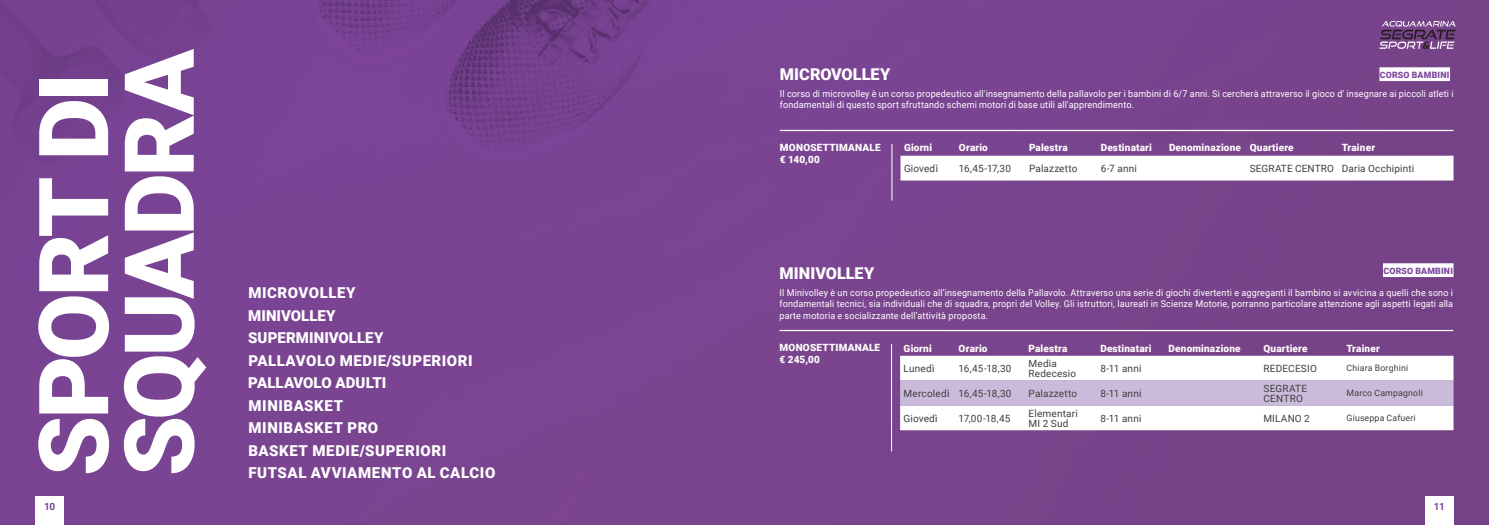
<style>
.page{position:relative;width:1489px;height:525px;background:#fff}
.page>*{position:absolute;margin:0;border:0;box-sizing:border-box;transform-origin:0 0}
.t1{font:900 96.88px/85.5px "Roboto";letter-spacing:-.035em;color:#fff}
.t2{font:900 16.25px "Roboto";color:#fff}
.t3{font:900 15px/22.5px "Roboto";letter-spacing:.035em;color:#fff}
.t4{font:10px/10px "Roboto";letter-spacing:.015em;color:#3e3e3f}
.t5{font:900 10px/12px "Roboto";letter-spacing:.015em;color:#fff}
.t6{font:700 10px "Roboto";color:#7d469b}
.t7{font:9.38px/11.2px "Roboto";letter-spacing:.02em;color:#fff;scale:.96 1}
.t8{font:8.75px "Roboto";letter-spacing:.02em;color:#3e3e3f}
.t9{font:900 8.75px "Roboto";letter-spacing:.025em;color:#7d469b}
</style>
<div class="page">
<img style="left:0;top:0;width:1488px;height:524px">
<svg style="left:1379px;top:21px;width:76px;height:28px;background:#7f5b8b"></svg>
<div style="left:35px;top:496px;width:29px;height:28px;background:#fff"></div>
<div style="left:1424px;top:496px;width:29px;height:28px;background:#fff"></div>
<svg style="left:900px;top:156px;width:553px;height:24px"></svg>
<hr style="left:891px;top:144px;width:1px;height:56px;background:#fff">
<hr style="left:780px;top:130px;width:673px;height:1px;background:#fff">
<div style="left:1379px;top:67px;width:70px;height:14px;background:#fff"></div>
<svg style="left:900px;top:355px;width:553px;height:75px"></svg>
<div style="left:900px;top:380px;width:553px;height:25px;background:#cbbbda"></div>
<hr style="left:891px;top:344px;width:1px;height:107px;background:#fff">
<hr style="left:779px;top:330px;width:673px;height:1px;background:#fff">
<div style="left:1382px;top:263px;width:71px;height:14px;background:#fff"></div>
<h1 class="t1" style="left:27px;top:476px;width:428px;rotate:-90deg">SPORT DI<br>SQUADRA</h1>
<h3 class="t3" style="left:248px;top:281px;width:249px">MICROVOLLEY<br>MINIVOLLEY<br>SUPERMINIVOLLEY<br>PALLAVOLO MEDIE/SUPERIORI<br>PALLAVOLO ADULTI<br>MINIBASKET<br>MINIBASKET PRO<br>BASKET MEDIE/SUPERIORI<br>FUTSAL AVVIAMENTO AL CALCIO</h3>
<h2 class="t2" style="left:780px;top:63px;width:112px">MICROVOLLEY</h2>
<p class="t7" style="left:780px;top:87px;width:703px">Il corso di microvolley è un corso propedeutico all'insegnamento della pallavolo per i bambini di 6/7 anni. Si cercherà attraverso il gioco d' insegnare ai piccoli atleti i fondamentali di questo sport sfruttando schemi motori di base utili all'apprendimento.</p>
<p class="t5" style="left:780px;top:141px;width:102px">MONOSETTIMANALE € 140,00</p>
<p class="t9" style="left:1379px;top:68px;width:71px">CORSO BAMBINI</p>
<p class="t5" style="left:904px;top:141px;width:30px">Giorni</p>
<p class="t5" style="left:958px;top:141px;width:30px">Orario</p>
<p class="t5" style="left:1028px;top:141px;width:40px">Palestra</p>
<p class="t5" style="left:1100px;top:141px;width:53px">Destinatari</p>
<p class="t5" style="left:1168px;top:141px;width:126px">Denominazione Quartiere</p>
<p class="t5" style="left:1341px;top:141px;width:35px">Trainer</p>
<p class="t4" style="left:904px;top:163px;width:36px">Giovedì</p>
<p class="t4" style="left:958px;top:163px;width:53px">16,45-17,30</p>
<p class="t4" style="left:1028px;top:163px;width:50px">Palazzetto</p>
<p class="t4" style="left:1100px;top:163px;width:37px">6-7 anni</p>
<p class="t4" style="left:1249px;top:163px;width:166px">SEGRATE CENTRO Daria Occhipinti</p>
<p class="t9" style="left:1383px;top:264px;width:71px">CORSO BAMBINI</p>
<h2 class="t2" style="left:779px;top:262px;width:96px">MINIVOLLEY</h2>
<p class="t7" style="left:779px;top:287px;width:703px;text-align:justify">Il Minivolley è un corso propedeutico all’insegnamento della Pallavolo. Attraverso una serie di giochi divertenti e aggreganti il bambino si avvicina a quelli che sono i fondamentali tecnici, sia individuali che di squadra, propri del Volley. Gli istruttori, laureati in Scienze Motorie, porranno particolare attenzione agli aspetti legati alla parte motoria e socializzante dell’attività proposta.</p>
<p class="t5" style="left:779px;top:341px;width:102px">MONOSETTIMANALE € 245,00</p>
<p class="t5" style="left:903px;top:341px;width:30px">Giorni</p>
<p class="t5" style="left:958px;top:341px;width:30px">Orario</p>
<p class="t5" style="left:1028px;top:341px;width:40px">Palestra</p>
<p class="t5" style="left:1100px;top:341px;width:53px">Destinatari</p>
<p class="t5" style="left:1168px;top:341px;width:73px">Denominazione</p>
<p class="t5" style="left:1263px;top:341px;width:46px">Quartiere</p>
<p class="t5" style="left:1346px;top:341px;width:35px">Trainer</p>
<p class="t4" style="left:903px;top:363px;width:32px">Lunedì</p>
<p class="t4" style="left:958px;top:363px;width:54px">16,45-18,30</p>
<p class="t4" style="left:1028px;top:358px;width:49px">Media<br>Redecesio</p>
<p class="t4" style="left:1100px;top:363px;width:43px">8-11 anni</p>
<p class="t4" style="left:1263px;top:363px;width:55px">REDECESIO</p>
<p class="t8" style="left:1346px;top:362px;width:63px">Chiara Borghini</p>
<p class="t4" style="left:903px;top:387px;width:109px">Mercoledì 16,45-18,30</p>
<p class="t4" style="left:1028px;top:387px;width:50px">Palazzetto</p>
<p class="t4" style="left:1100px;top:387px;width:43px">8-11 anni</p>
<p class="t4" style="left:1263px;top:382px;width:45px">SEGRATE<br>CENTRO</p>
<p class="t8" style="left:1346px;top:387px;width:78px">Marco Campagnoli</p>
<p class="t4" style="left:903px;top:412px;width:36px">Giovedì</p>
<p class="t4" style="left:958px;top:412px;width:53px">17,00-18,45</p>
<p class="t4" style="left:1028px;top:407px;width:51px">Elementari<br>MI 2 Sud</p>
<p class="t4" style="left:1100px;top:412px;width:43px">8-11 anni</p>
<p class="t4" style="left:1263px;top:412px;width:48px">MILANO 2</p>
<p class="t8" style="left:1346px;top:411px;width:71px">Giuseppa Cafueri</p>
<p class="t6" style="left:44px;top:499px;width:13px">10</p>
<p class="t6" style="left:1433px;top:499px;width:12px">11</p>
</div>
